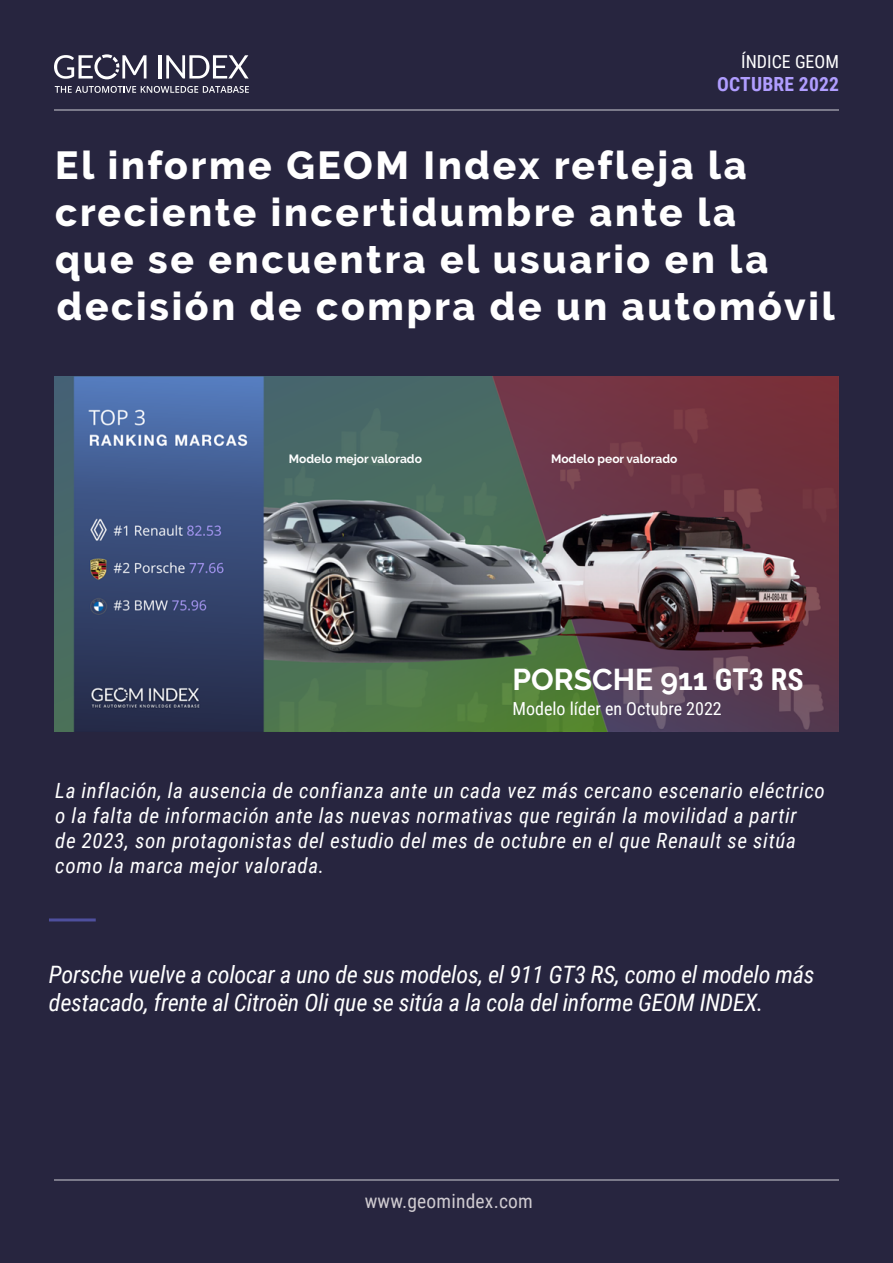
<style>
.page{position:relative;width:893px;height:1263px;background:#27253f}
.page>*{position:absolute;margin:0;border:0;box-sizing:border-box;transform-origin:0 0}
.t1{font:800 39px/46.8px "Raleway";letter-spacing:.07em;color:#fff}
.t2{font:700 30px "Raleway";color:#fff}
.t3{font:italic 24px/28.5px "Roboto Condensed";letter-spacing:-.01em;color:#fff}
.t4{font:italic 21px/25.2px "Roboto Condensed";letter-spacing:.03em;color:#fff}
.t5{font:19.5px "Roboto Condensed";letter-spacing:.01em;color:#cfcbd0}
.t6{font:700 19.5px "Roboto Condensed";letter-spacing:.01em;color:#b09dff}
.t7{font:18px "Roboto Condensed";color:#fff}
.t8{font:700 12px "Raleway";color:#fff}
.s1{font-family:"Roboto Condensed"}
</style>
<div class="page">
<img style="left:55px;top:376px;width:783px;height:355px">
<hr style="left:49px;top:918px;width:47px;height:3px;background:#4e4f9d">
<svg style="left:54px;top:54px;width:92px;height:25px"></svg>
<hr style="left:158px;top:55px;width:3px;height:24px;background:#fff">
<svg style="left:166px;top:55px;width:83px;height:24px"></svg>
<svg style="left:55px;top:86px;width:194px;height:7px"></svg>
<hr style="left:54px;top:109px;width:785px;height:2px;background:#fff">
<hr style="left:54px;top:1179px;width:785px;height:1px;background:#fff">
<p class="t7" style="left:741px;top:48px;width:99px">ÍNDICE GEOM</p>
<p class="t6" style="left:717px;top:70px;width:123px">OCTUBRE 2022</p>
<h1 class="t1" style="left:55px;top:142px;width:781px">El informe GEOM Index refleja la creciente incertidumbre ante la<br>que se encuentra el usuario en la decisión de compra de un automóvil</h1>
<p class="t8" style="left:289px;top:452px;width:134px">Modelo mejor valorado</p>
<p class="t8" style="left:551px;top:452px;width:128px">Modelo peor valorado</p>
<h2 class="t2" style="left:512px;top:662px;width:293px">PORSCHE 911 <span class="s1">GT3 RS</span></h2>
<p class="t7" style="left:512px;top:696px;width:211px">Modelo líder en Octubre 2022</p>
<p class="t4" style="left:55px;top:777px;width:771px">La inflación, la ausencia de confianza ante un cada vez más cercano escenario eléctrico o la falta de información ante las nuevas normativas que regirán la movilidad a partir<br>de 2023, son protagonistas del estudio del mes de octubre en el que Renault se sitúa como la marca mejor valorada.</p>
<p class="t3" style="left:49px;top:959px;width:767px">Porsche vuelve a colocar a uno de sus modelos, el 911 GT3 RS, como el modelo más destacado, frente al Citroën Oli que se sitúa a la cola del informe GEOM INDEX.</p>
<p class="t5" style="left:365px;top:1187px;width:170px">www.geomindex.com</p>
</div>
